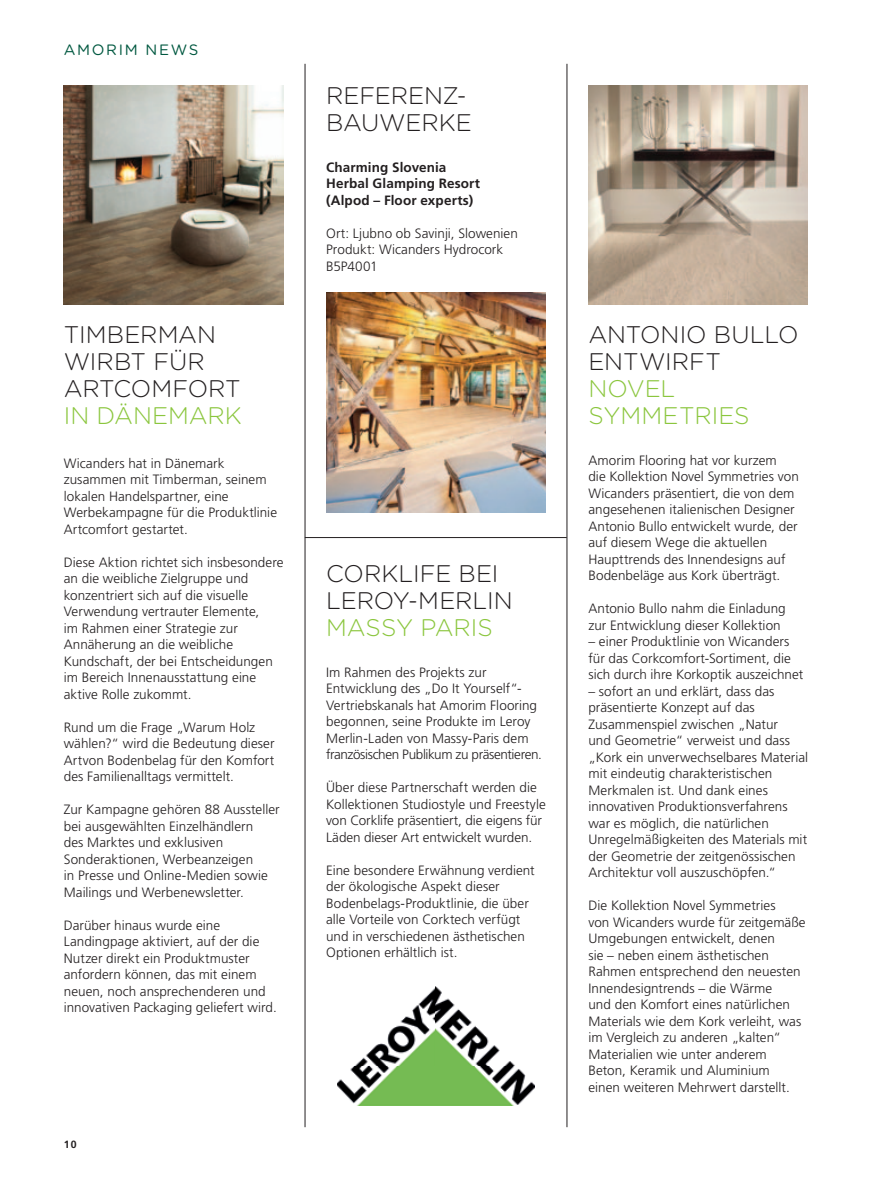
<style>
.page{position:relative;width:872px;height:1191px;background:#fff}
.page>*{position:absolute;margin:0;border:0;box-sizing:border-box;transform-origin:0 0}
.t1{font:300 24px/27px "Gotham Rounded";letter-spacing:-.01em;color:#231f20}
.t2{font:300 24px/27px "Gotham Rounded";letter-spacing:-.01em;color:#8bc63e}
.t3{font:15px "Gotham Rounded";letter-spacing:.115em;color:#005840}
.t4{font:300 13.5px/16.5px "Frutiger LT Std";letter-spacing:.005em;color:#231f20}
.t5{font:700 13.5px/16.5px "Frutiger LT Std";letter-spacing:.01em;color:#231f20}
.t6{font:700 10.5px "Frutiger LT Std";color:#231f20}
</style>
<div class="page">
<hr style="left:305px;top:64px;width:1px;height:1063px;background:#231f20">
<hr style="left:566px;top:64px;width:1px;height:1063px;background:#231f20">
<hr style="left:305px;top:537px;width:262px;height:1px;background:#231f20">
<img style="left:64px;top:85px;width:219px;height:220px">
<img style="left:326px;top:292px;width:220px;height:220px">
<img style="left:588px;top:85px;width:219px;height:219px">
<img style="left:337px;top:986px;width:198px;height:120px">
<p class="t3" style="left:64px;top:39px;width:136px">AMORIM NEWS</p>
<h1 class="t1" style="left:64px;top:320px;width:178px">TIMBERMAN<br>WIRBT FÜR<br>ARTCOMFORT</h1>
<h1 class="t2" style="left:64px;top:401px;width:180px">IN DÄNEMARK</h1>
<p class="t4" style="left:64px;top:455px;width:215px">Wicanders hat in Dänemark zusammen mit Timberman, seinem lokalen Handelspartner, eine<br>Werbekampagne für die Produktlinie<br>Artcomfort gestartet.</p>
<p class="t4" style="left:64px;top:554px;width:221px">Diese Aktion richtet sich insbesondere an die weibliche Zielgruppe und konzentriert sich auf die visuelle<br>Verwendung vertrauter Elemente,<br>im Rahmen einer Strategie zur<br>Annäherung an die weibliche<br>Kundschaft, der bei Entscheidungen im Bereich Innenausstattung eine aktive Rolle zukommt.</p>
<p class="t4" style="left:64px;top:719px;width:212px">Rund um die Frage „Warum Holz wählen?“ wird die Bedeutung dieser Artvon Bodenbelag für den Komfort des Familienalltags vermittelt.</p>
<p class="t4" style="left:64px;top:801px;width:217px">Zur Kampagne gehören 88 Aussteller bei ausgewählten Einzelhändlern<br>des Marktes und exklusiven<br>Sonderaktionen, Werbeanzeigen<br>in Presse und Online-Medien sowie<br>Mailings und Werbenewsletter.</p>
<p class="t4" style="left:64px;top:917px;width:214px">Darüber hinaus wurde eine Landingpage aktiviert, auf der die Nutzer direkt ein Produktmuster anfordern können, das mit einem neuen, noch ansprechenderen und innovativen Packaging geliefert wird.</p>
<p class="t6" style="left:64px;top:1138px;width:14px">10</p>
<h1 class="t1" style="left:326px;top:81px;width:147px">REFERENZ-<br>BAUWERKE</h1>
<p class="t5" style="left:326px;top:159px;width:156px">Charming Slovenia<br>Herbal Glamping Resort (Alpod – Floor experts)</p>
<p class="t4" style="left:326px;top:225px;width:193px">Ort: Ljubno ob Savinji, Slowenien<br>Produkt: Wicanders Hydrocork<br>B5P4001</p>
<h1 class="t1" style="left:326px;top:559px;width:188px">CORKLIFE BEI<br>LEROY-MERLIN</h1>
<h1 class="t2" style="left:326px;top:613px;width:168px">MASSY PARIS</h1>
<p class="t4" style="left:326px;top:664px;width:217px">Im Rahmen des Projekts zur Entwicklung des „Do It Yourself“- Vertriebskanals hat Amorim Flooring begonnen, seine Produkte im Leroy Merlin-Laden von Massy-Paris dem französischen Publikum zu präsentieren.</p>
<p class="t4" style="left:326px;top:779px;width:221px">Über diese Partnerschaft werden die Kollektionen Studiostyle und Freestyle von Corklife präsentiert, die eigens für Läden dieser Art entwickelt wurden.</p>
<p class="t4" style="left:326px;top:862px;width:210px">Eine besondere Erwähnung verdient der ökologische Aspekt dieser Bodenbelags-Produktlinie, die über alle Vorteile von Corktech verfügt und in verschiedenen ästhetischen Optionen erhältlich ist.</p>
<h1 class="t1" style="left:588px;top:320px;width:211px">ANTONIO BULLO<br>ENTWIRFT</h1>
<h1 class="t2" style="left:588px;top:374px;width:163px">NOVEL<br>SYMMETRIES</h1>
<p class="t4" style="left:588px;top:452px;width:212px">Amorim Flooring hat vor kurzem<br>die Kollektion Novel Symmetries von Wicanders präsentiert, die von dem angesehenen italienischen Designer Antonio Bullo entwickelt wurde, der auf diesem Wege die aktuellen Haupttrends des Innendesigns auf Bodenbeläge aus Kork überträgt.</p>
<p class="t4" style="left:588px;top:600px;width:199px">Antonio Bullo nahm die Einladung zur Entwicklung dieser Kollektion</p>
<p class="t4" style="left:588px;top:633px;width:216px">– einer Produktlinie von Wicanders für das Corkcomfort-Sortiment, die sich durch ihre Korkoptik auszeichnet</p>
<p class="t4" style="left:588px;top:683px;width:221px">– sofort an und erklärt, dass das präsentierte Konzept auf das Zusammenspiel zwischen „Natur<br>und Geometrie“ verweist und dass „Kork ein unverwechselbares Material mit eindeutig charakteristischen Merkmalen ist. Und dank eines innovativen Produktionsverfahrens war es möglich, die natürlichen Unregelmäßigkeiten des Materials mit der Geometrie der zeitgenössischen Architektur voll auszuschöpfen.“</p>
<p class="t4" style="left:588px;top:897px;width:219px">Die Kollektion Novel Symmetries<br>von Wicanders wurde für zeitgemäße<br>Umgebungen entwickelt, denen<br>sie – neben einem ästhetischen<br>Rahmen entsprechend den neuesten<br>Innendesigntrends – die Wärme<br>und den Komfort eines natürlichen<br>Materials wie dem Kork verleiht, was im Vergleich zu anderen „kalten“<br>Materialien wie unter anderem<br>Beton, Keramik und Aluminium<br>einen weiteren Mehrwert darstellt.</p>
</div>
